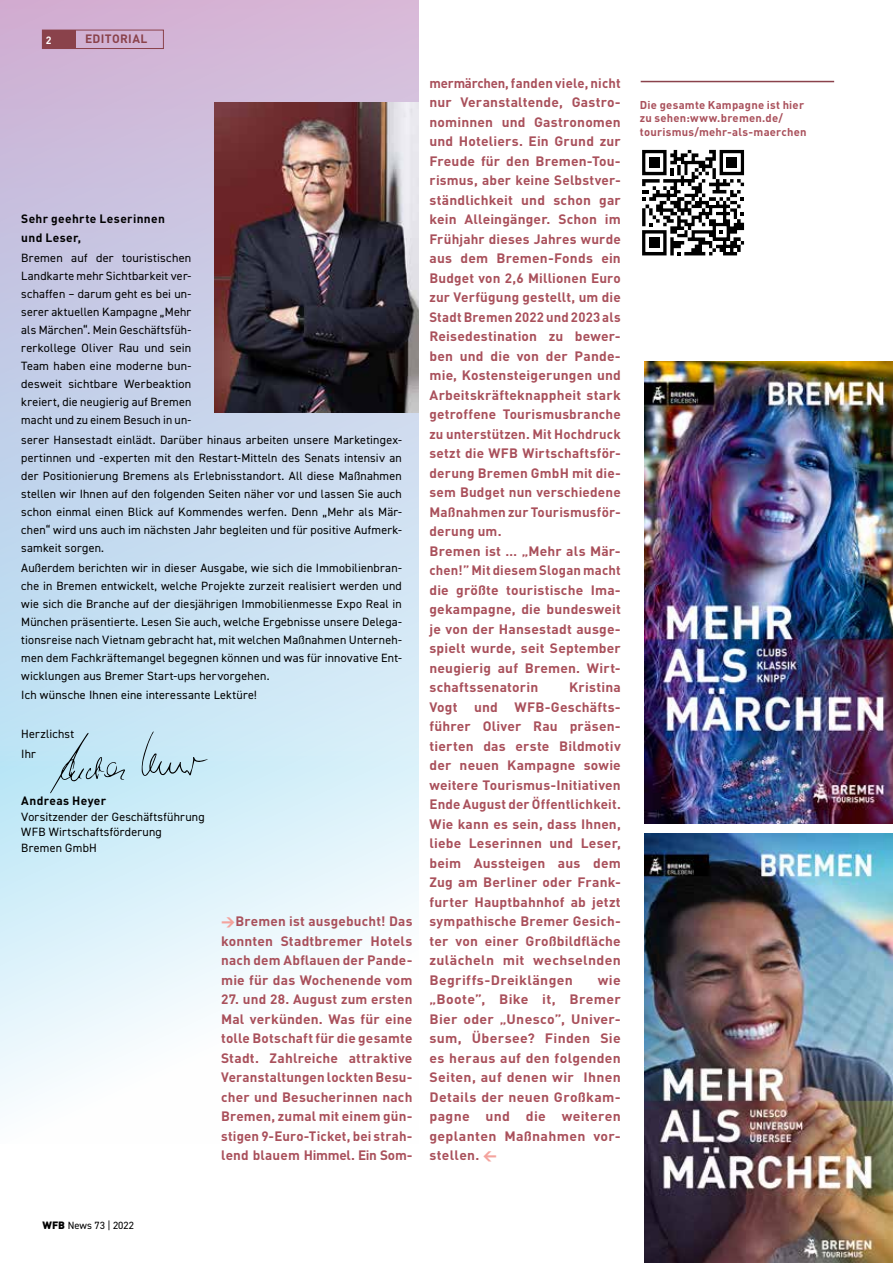
<style>
.page{position:relative;width:893px;height:1263px;background:#fff}
.page>*{position:absolute;margin:0;border:0;box-sizing:border-box;transform-origin:0 0}
.t1{font:700 13.5px/19.5px "DIN";letter-spacing:.015em;color:#a9505b;text-align:justify}
.t2{font:700 13.5px/19.5px "DIN";letter-spacing:.015em;color:#a9505b;text-align:justify;scale:1.04 1}
.t3{font:12px/18px "DIN2014";letter-spacing:.015em;color:#000;text-align:justify}
.t4{font:700 12px/19.5px "DIN";letter-spacing:.025em;color:#000}
.t5{font:700 12px "DIN";letter-spacing:.03em;color:#8a424b}
.t6{font:700 11.25px/13.5px "DIN";letter-spacing:.02em;color:#a9505b}
.t7{font:10.5px "DIN2014";color:#000}
.t8{font:700 10.5px "DIN";color:#fff}
.s1{font-family:"DIN Black Expert";font-weight:400;color:#f4a39d}
.s2{font-family:"DIN";font-weight:900}
</style>
<div class="page">
<img style="left:644px;top:834px;width:249px;height:429px">
<svg style="left:0;top:0;width:418px;height:1102px;background:#d4deef"></svg>
<img style="left:645px;top:361px;width:248px;height:463px">
<div style="left:43px;top:30px;width:33px;height:18px;background:#8a424b"></div>
<div style="left:42px;top:30px;width:122px;height:19px;border:1px solid #8a424b"></div>
<hr style="left:641px;top:81px;width:193px;height:1px;background:#8a424b">
<svg style="left:642px;top:150px;width:102px;height:105px"></svg>
<img style="left:215px;top:102px;width:203px;height:310px">
<svg style="left:142px;top:731px;width:66px;height:46px;background:#bad9e5"></svg>
<svg style="left:50px;top:733px;width:75px;height:60px;background:#b4d7e5"></svg>
<p class="t8" style="left:46px;top:33px;width:7px">2</p>
<p class="t5" style="left:85px;top:31px;width:64px">EDITORIAL</p>
<p class="t4" style="left:21px;top:208px;width:145px">Sehr geehrte Leserinnen und Leser,</p>
<p class="t3" style="left:21px;top:248px;width:172px">Bremen auf der touristischen Landkarte mehr Sichtbarkeit ver&shy;schaffen – darum geht es bei un&shy;serer aktuellen Kampagne „Mehr als Märchen“. Mein Geschäftsfüh&shy;rerkollege Oliver Rau und sein Team haben eine moderne bun&shy;desweit sichtbare Werbeaktion kreiert, die neugierig auf Bremen macht und zu einem Besuch in un-</p>
<p class="t3" style="left:21px;top:431px;width:382px">serer Hansestadt einlädt. Darüber hinaus arbeiten unsere Marketingex&shy;pertinnen und -experten mit den Restart-Mitteln des Senats intensiv an der Positionierung Bremens als Erlebnisstandort. All diese Maßnahmen stellen wir Ihnen auf den folgenden Seiten näher vor und lassen Sie auch schon einmal einen Blick auf Kommendes werfen. Denn „Mehr als Mär&shy;chen“ wird uns auch im nächsten Jahr begleiten und für positive Aufmerk&shy;samkeit sorgen.</p>
<p class="t3" style="left:21px;top:558px;width:382px">Außerdem berichten wir in dieser Ausgabe, wie sich die Immobilienbran&shy;che in Bremen entwickelt, welche Projekte zurzeit realisiert werden und wie sich die Branche auf der diesjährigen Immobilienmesse Expo Real in München präsentierte. Lesen Sie auch, welche Ergebnisse unsere Delega&shy;tionsreise nach Vietnam gebracht hat, mit welchen Maßnahmen Unterneh&shy;men dem Fachkräftemangel begegnen können und was für innovative Ent&shy;wicklungen aus Bremer Start-ups hervorgehen.</p>
<p class="t3" style="left:21px;top:686px;width:237px">Ich wünsche Ihnen eine interessante Lektüre!</p>
<p class="t3" style="left:21px;top:724px;width:55px;line-height:19.5px">Herzlichst<br>Ihr</p>
<p class="t4" style="left:21px;top:790px;width:86px">Andreas Heyer</p>
<p class="t3" style="left:21px;top:808px;width:185px;line-height:15.8px;text-align:left">Vorsitzender der Geschäftsführung<br>WFB Wirtschaftsförderung<br>Bremen GmbH</p>
<p class="t1" style="left:221px;top:911px;width:193px"><span class="s1">w</span>Bremen ist ausgebucht! Das konnten Stadtbremer Hotels nach dem Abflauen der Pande&shy;mie für das Wochenende vom</p>
<p class="t1" style="left:221px;top:989px;width:193px">27. und 28. August zum ersten Mal verkünden. Was für eine tolle Botschaft für die gesamte Stadt. Zahlreiche attraktive Veranstaltungen lockten Besu&shy;cher und Besucherinnen nach Bremen, zumal mit einem gün&shy;stigen 9-Euro-Ticket, bei strah&shy;lend blauem Himmel. Ein Som-</p>
<p class="t1" style="left:429px;top:73px;width:193px;text-align:left">mermärchen, fanden viele, nicht nur Veranstaltende, Gastro&shy;nominnen und Gastronomen und Hoteliers. Ein Grund zur<br>Freude für den Bremen-Tou&shy;rismus, aber keine Selbstver&shy;ständlichkeit und schon gar kein Alleingänger. Schon im<br>Frühjahr dieses Jahres wurde aus dem Bremen-Fonds ein<br>Budget von 2,6 Millionen Euro zur Verfügung gestellt, um die<br>Stadt Bremen 2022 und 2023 als<br>Reisedestination zu bewer&shy;ben und die von der Pande&shy;mie, Kostensteigerungen und<br>Arbeitskräfteknappheit stark getroffene Tourismusbranche zu unterstützen. Mit Hochdruck setzt die WFB Wirtschaftsför&shy;derung Bremen GmbH mit die&shy;sem Budget nun verschiedene<br>Maßnahmen zur Tourismusför&shy;derung um.<br>Bremen ist … „Mehr als Mär&shy;chen!” Mit diesem Slogan macht die größte touristische Ima&shy;gekampagne, die bundesweit je von der Hansestadt ausge&shy;spielt wurde, seit September neugierig auf Bremen. Wirt&shy;schaftssenatorin</p>
<p class="t1" style="left:429px;top:677px;width:193px;text-indent:140px">Kristina Vogt und WFB-Geschäfts&shy;führer Oliver Rau präsen&shy;tierten das erste Bildmotiv der neuen Kampagne sowie weitere Tourismus-Initiativen Ende August der Öffentlichkeit.<br>Wie kann es sein, dass Ihnen, liebe Leserinnen und Leser, beim Aussteigen aus dem Zug am Berliner oder Frank&shy;furter Hauptbahnhof ab jetzt sympathische Bremer Gesich&shy;ter von einer Großbildfläche zulächeln mit wechselnden Begriffs-Dreiklängen</p>
<p class="t2" style="left:429px;top:970px;width:186px;text-indent:168px">wie „Boote”, Bike it, Bremer Bier oder „Unesco”, Univer&shy;sum, Übersee? Finden Sie es heraus auf den folgenden Seiten, auf denen wir Ihnen Details der neuen Großkam&shy;pagne und die weiteren geplanten Maßnahmen vor&shy;stellen. <span class="s1">v</span></p>
<p class="t6" style="left:640px;top:98px;width:168px">Die gesamte Kampagne ist hier zu sehen:www.bremen.de/ tourismus/mehr-als-maerchen</p>
<p class="t7" style="left:43px;top:1218px;width:93px"><span class="s2">WFB</span> News 73 | 2022</p>
</div>
